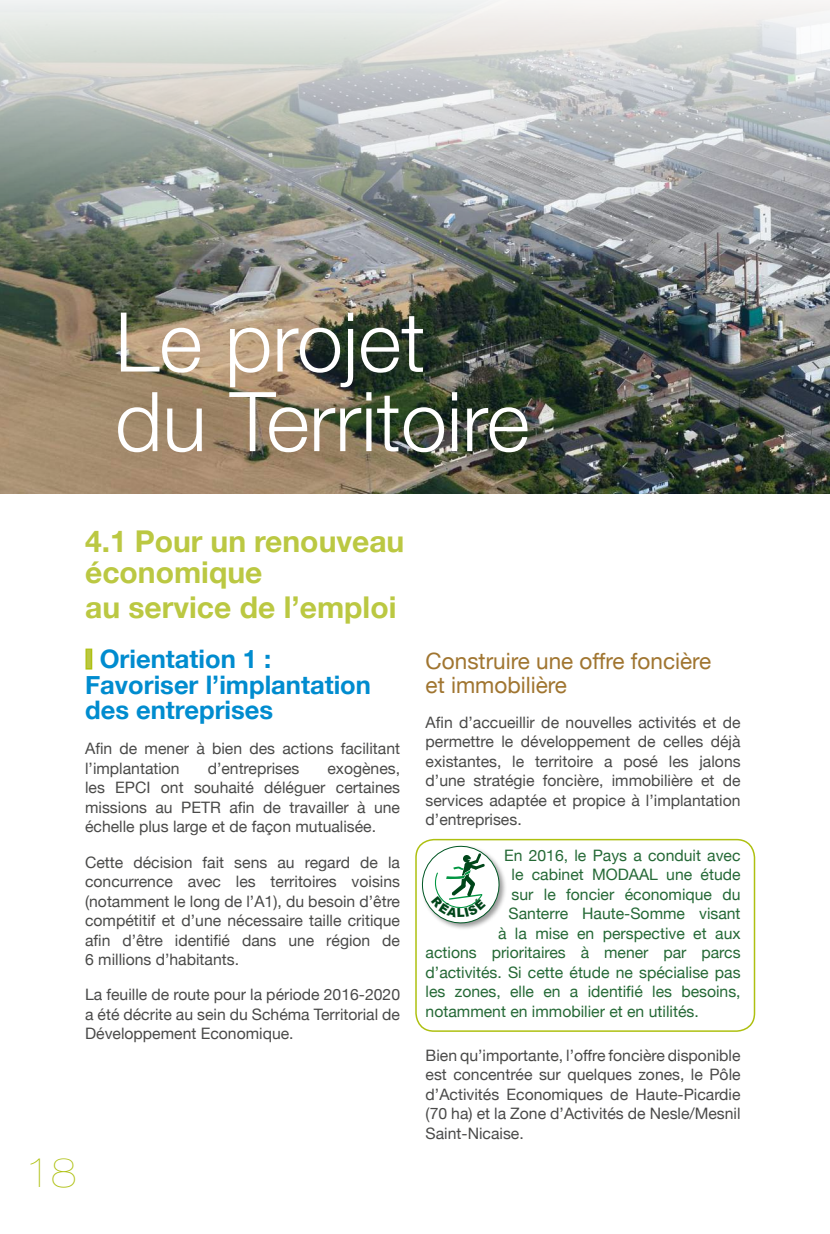
<style>
.page{position:relative;width:830px;height:1234px;background:#fff}
.page>*{position:absolute;margin:0;border:0;box-sizing:border-box;transform-origin:0 0}
.t1{font:300 82.5px/79.5px "Helvetica Neue";color:#fff}
.t2{font:200 41.4px "Helvetica Neue";color:#aec010;scale:1.1 1}
.t3{font:700 30px/31.5px "Helvetica Neue";color:#bbc842}
.t4{font:700 25.5px/25.5px "Helvetica Neue";color:#008ccf}
.t5{font:22.5px/24px "Helvetica Neue";color:#a07530}
.t6{font:15.75px/19.5px "Helvetica Neue";color:#4a4a49;text-align:justify}
.t7{font:15.75px "Helvetica Neue";color:#256936}
.s1{color:#bbc842}
</style>
<div class="page">
<img style="left:0;top:293px;width:829px;height:200px">
<img style="left:0;top:0;width:829px;height:293px">
<div style="left:85px;top:648px;width:7px;height:21px;border:3px solid #aec010"></div>
<div style="left:415px;top:838px;width:339px;height:193px;border:2px solid #aec010;border-radius:18px"></div>
<div style="left:420px;top:844px;width:86px;height:86px;background:#000;opacity:.4"></div>
<svg style="left:419px;top:843px;width:83px;height:82px"></svg>
<h1 class="t1" style="left:115px;top:300px;width:416px">Le projet du Territoire</h1>
<h3 class="t3" style="left:85px;top:524px;width:320px">4.1 Pour un renouveau économique</h3>
<h3 class="t3" style="left:85px;top:590px;width:312px">au service de l’emploi</h3>
<h3 class="t4" style="left:85px;top:645px;width:287px"><span class="s1">I</span> Orientation 1 :<br>Favoriser l’implantation des entreprises</h3>
<p class="t6" style="left:85px;top:738px;width:316px">Afin de mener à bien des actions facilitant l’implantation</p>
<p class="t6" style="left:85px;top:758px;width:316px;text-indent:242px">exogènes, les EPCI ont souhaité déléguer certaines missions au PETR afin de travailler à une échelle plus large et de façon mutualisée.</p>
<p class="t6" style="left:85px;top:851px;width:316px">Cette décision fait sens au regard de la concurrence avec les territoires voisins (notamment le long de l’A1), du besoin d’être compétitif et d’une nécessaire taille critique afin d’être identifié dans une région de 6 millions d’habitants.</p>
<p class="t6" style="left:85px;top:984px;width:316px">La feuille de route pour la période 2016-2020 a été décrite au sein du Schéma Territorial de Développement Economique.</p>
<p class="t6" style="left:208px;top:758px;width:93px">d’entreprises</p>
<h2 class="t2" style="left:25px;top:1147px;width:48px">18</h2>
<h3 class="t5" style="left:425px;top:648px;width:287px">Construire une offre foncière et immobilière</h3>
<p class="t6" style="left:425px;top:712px;width:316px">Afin d’accueillir de nouvelles activités et de permettre le développement de celles déjà existantes, le territoire a posé les jalons d’une stratégie foncière, immobilière et de services adaptée et propice à l’implantation d’entreprises.</p>
<p class="t7" style="left:504px;top:845px;width:238px">En 2016, le Pays a conduit avec</p>
<p class="t7" style="left:511px;top:864px;width:230px">le cabinet MODAAL une étude</p>
<p class="t7" style="left:511px;top:884px;width:230px">sur le foncier économique du</p>
<p class="t7" style="left:508px;top:903px;width:233px">Santerre Haute-Somme visant</p>
<p class="t7" style="left:498px;top:923px;width:244px">à la mise en perspective et aux</p>
<p class="t7" style="left:425px;top:942px;width:316px">actions prioritaires à mener par parcs</p>
<p class="t7" style="left:425px;top:962px;width:316px">d’activités. Si cette étude ne spécialise pas</p>
<p class="t7" style="left:425px;top:981px;width:316px">les zones, elle en a identifié les besoins,</p>
<p class="t7" style="left:425px;top:1001px;width:274px">notamment en immobilier et en utilités.</p>
<p class="t6" style="left:425px;top:1045px;width:316px">Bien qu’importante, l’offre foncière disponible est concentrée sur quelques zones, le Pôle d’Activités Economiques de Haute-Picardie (70 ha) et la Zone d’Activités de Nesle/Mesnil Saint-Nicaise.</p>
</div>
